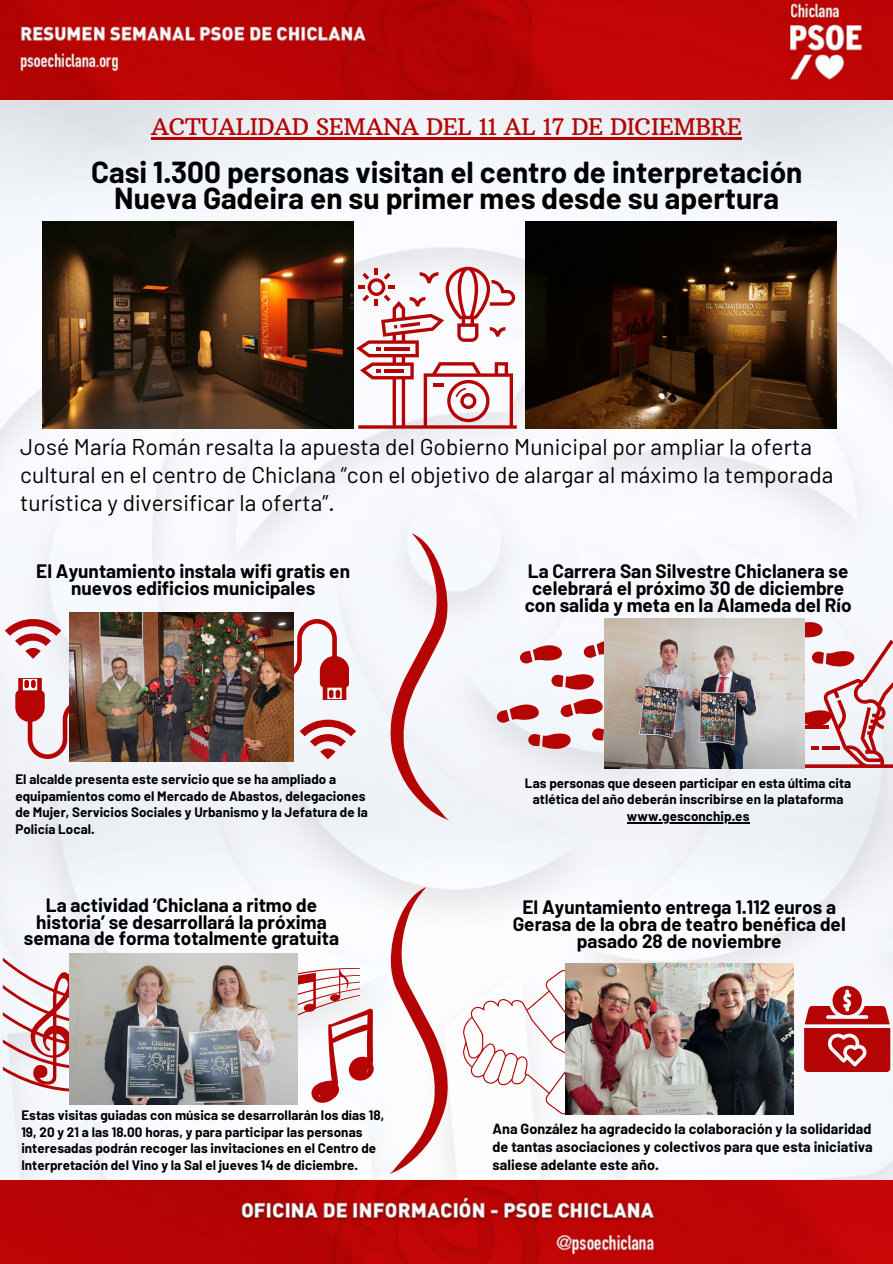
<style>
.page{position:relative;width:893px;height:1264px;background:#fff}
.page>*{position:absolute;margin:0;border:0;box-sizing:border-box;transform-origin:0 0}
.t1{font:700 29.7px/25.8px "Barlow";color:#000;text-align:center}
.t2{font:23.25px "Arbutus Slab";letter-spacing:-.02em;color:#b40404}
.t3{font:22.65px/28.2px "Barlow";letter-spacing:.005em;color:#000}
.t4{font:700 19.05px/16.5px "Barlow";color:#000;text-align:center}
.t5{font:700 14.4px/18px "Barlow";letter-spacing:.005em;color:#000;text-align:justify}
.t6{font:700 13.35px/16.8px "Barlow";letter-spacing:.005em;color:#000}
</style>
<div class="page">
<img style="left:0;top:99px;width:892px;height:1081px">
<img style="left:0;top:1180px;width:892px;height:83px">
<img style="left:0;top:0;width:892px;height:99px">
<img style="left:43px;top:221px;width:310px;height:207px">
<img style="left:525px;top:221px;width:311px;height:207px">
<svg style="left:293px;top:618px;width:56px;height:81px"></svg>
<svg style="left:15px;top:679px;width:55px;height:81px"></svg>
<img style="left:70px;top:612px;width:223px;height:149px">
<svg style="left:494px;top:612px;width:398px;height:156px"></svg>
<img style="left:604px;top:618px;width:200px;height:150px">
<svg style="left:3px;top:1104px;width:356px;height:36px"></svg>
<img style="left:70px;top:953px;width:227px;height:4px">
<svg style="left:463px;top:969px;width:102px;height:145px"></svg>
<img style="left:565px;top:963px;width:228px;height:151px">
<svg style="left:356px;top:267px;width:160px;height:161px"></svg>
<svg style="left:5px;top:615px;width:56px;height:44px"></svg>
<svg style="left:300px;top:715px;width:56px;height:44px"></svg>
<img style="left:3px;top:957px;width:371px;height:147px">
<svg style="left:804px;top:985px;width:86px;height:86px"></svg>
<hr style="left:151px;top:137px;width:590px;height:2px;background:#b40404">
<hr style="left:627px;top:822px;width:122px;height:1px;background:#000">
<svg style="left:389px;top:887px;width:59px;height:286px"></svg>
<svg style="left:390px;top:533px;width:59px;height:287px"></svg>
<p class="t2" style="left:151px;top:112px;width:592px">ACTUALIDAD SEMANA DEL 11 AL 17 DE DICIEMBRE</p>
<p class="t1" style="left:91px;top:159px;width:712px">Casi 1.300 personas visitan el centro de interpretación<br>Nueva Gadeira en su primer mes desde su apertura</p>
<p class="t3" style="left:20px;top:432px;width:814px">José María Román resalta la apuesta del Gobierno Municipal por ampliar la oferta cultural en el centro de Chiclana “con el objetivo de alargar al máximo la temporada turística y diversificar la oferta”.</p>
<p class="t4" style="left:36px;top:562px;width:315px">El Ayuntamiento instala wifi gratis en nuevos edificios municipales</p>
<p class="t4" style="left:524px;top:562px;width:328px">La Carrera San Silvestre Chiclanera se celebrará el próximo 30 de diciembre con salida y meta en la Alameda del Río</p>
<p class="t6" style="left:15px;top:770px;width:354px">El alcalde presenta este servicio que se ha ampliado a equipamientos como el Mercado de Abastos, delegaciones de Mujer, Servicios Sociales y Urbanismo y la Jefatura de la Policía Local.</p>
<p class="t6" style="left:525px;top:774px;width:328px;text-align:center">Las personas que deseen participar en esta última cita atlética del año deberán inscribirse en la plataforma www.gesconchip.es</p>
<p class="t4" style="left:24px;top:896px;width:316px">La actividad ‘Chiclana a ritmo de historia’ se desarrollará la próxima semana de forma totalmente gratuita</p>
<p class="t6" style="left:21px;top:1106px;width:364px">Estas visitas guiadas con música se desarrollarán los días 18, 19, 20 y 21 a las 18.00 horas, y para participar las personas interesadas podrán recoger las invitaciones en el Centro de Interpretación del Vino y la Sal el jueves 14 de diciembre.</p>
<p class="t4" style="left:512px;top:898px;width:334px">El Ayuntamiento entrega 1.112 euros a<br>Gerasa de la obra de teatro benéfica del pasado 28 de noviembre</p>
<p class="t5" style="left:492px;top:1119px;width:382px">Ana González ha agradecido la colaboración y la solidaridad de tantas asociaciones y colectivos para que esta iniciativa saliese adelante este año.</p>
</div>
